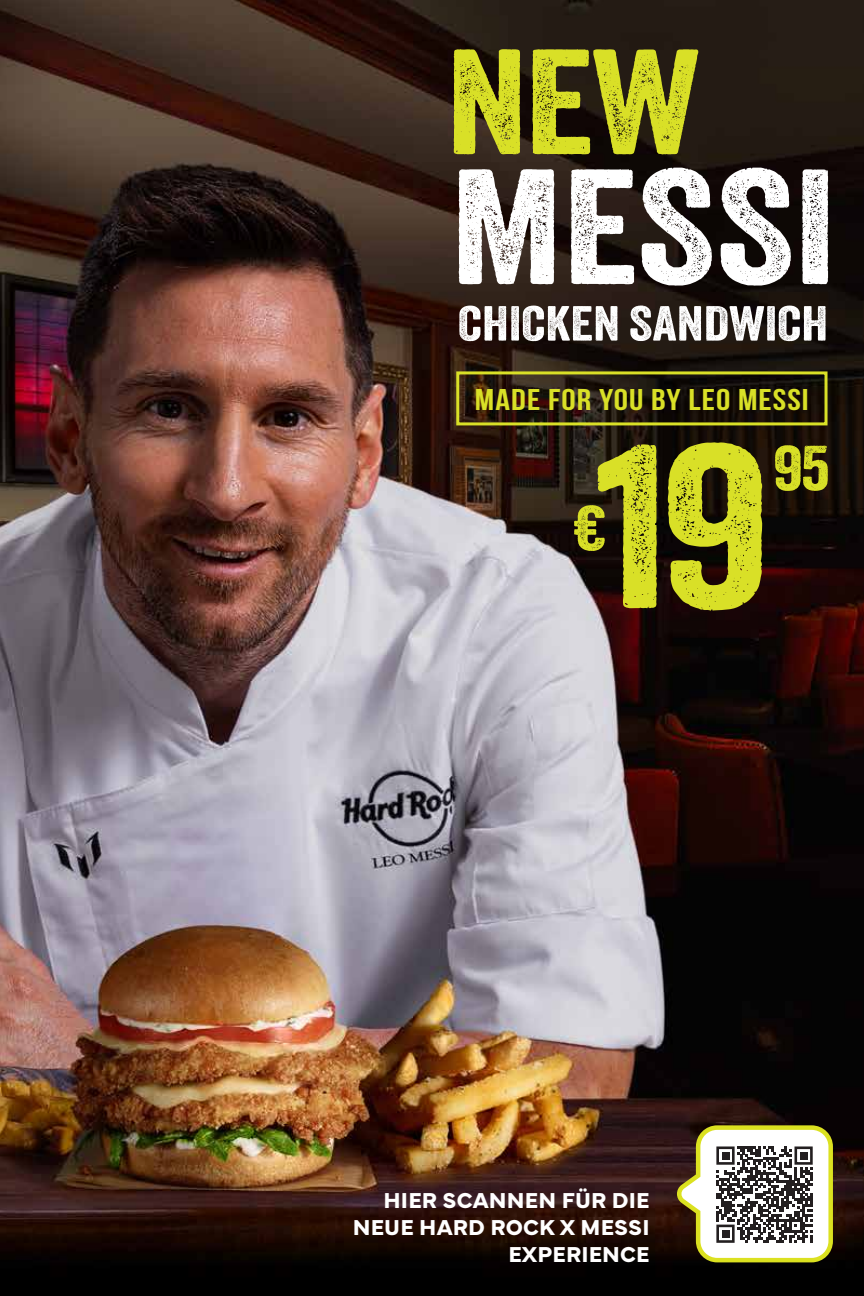
<style>
.page{position:relative;width:864px;height:1296px;background:#fff}
.page>*{position:absolute;margin:0;border:0;box-sizing:border-box;transform-origin:0 0}
.t1{font:225px "Veneer";color:#d9e027;scale:1.2 1}
.t2{font:61.2px "Veneer";color:#d9e027;scale:1.2 1}
.t3{font:700 30px "Bebas Neue";letter-spacing:.03em;color:#d9e027;scale:1.2 1}
.t4{font:700 22.5px/27px "Mundial";letter-spacing:.01em;color:#fff;text-align:right}
</style>
<div class="page">
<img style="left:0;top:0;width:864px;height:1296px">
<svg style="left:459px;top:306px;width:159px;height:35px"></svg>
<svg style="left:630px;top:306px;width:196px;height:35px"></svg>
<svg style="left:459px;top:169px;width:95px;height:115px"></svg>
<svg style="left:571px;top:169px;width:63px;height:115px"></svg>
<svg style="left:642px;top:168px;width:70px;height:118px"></svg>
<svg style="left:721px;top:168px;width:70px;height:118px"></svg>
<svg style="left:802px;top:169px;width:26px;height:115px"></svg>
<svg style="left:454px;top:49px;width:66px;height:105px;background:#adaf22"></svg>
<svg style="left:532px;top:49px;width:166px;height:105px;background:#8b8c1d"></svg>
<div style="left:456px;top:371px;width:372px;height:54px;border:3px solid #d9e027"></div>
<svg style="left:677px;top:1125px;width:156px;height:137px"></svg>
<h3 class="t3" style="left:475px;top:383px;width:280px">MADE FOR YOU BY LEO MESSI</h3>
<h1 class="t1" style="left:595px;top:389px;width:146px">19</h1>
<h2 class="t2" style="left:773px;top:431px;width:49px">95</h2>
<h2 class="t2" style="left:573px;top:491px;width:29px">€</h2>
<p class="t4" style="left:353px;top:1185px;width:298px">HIER SCANNEN FÜR DIE<br>NEUE HARD ROCK X MESSI<br>EXPERIENCE</p>
</div>
